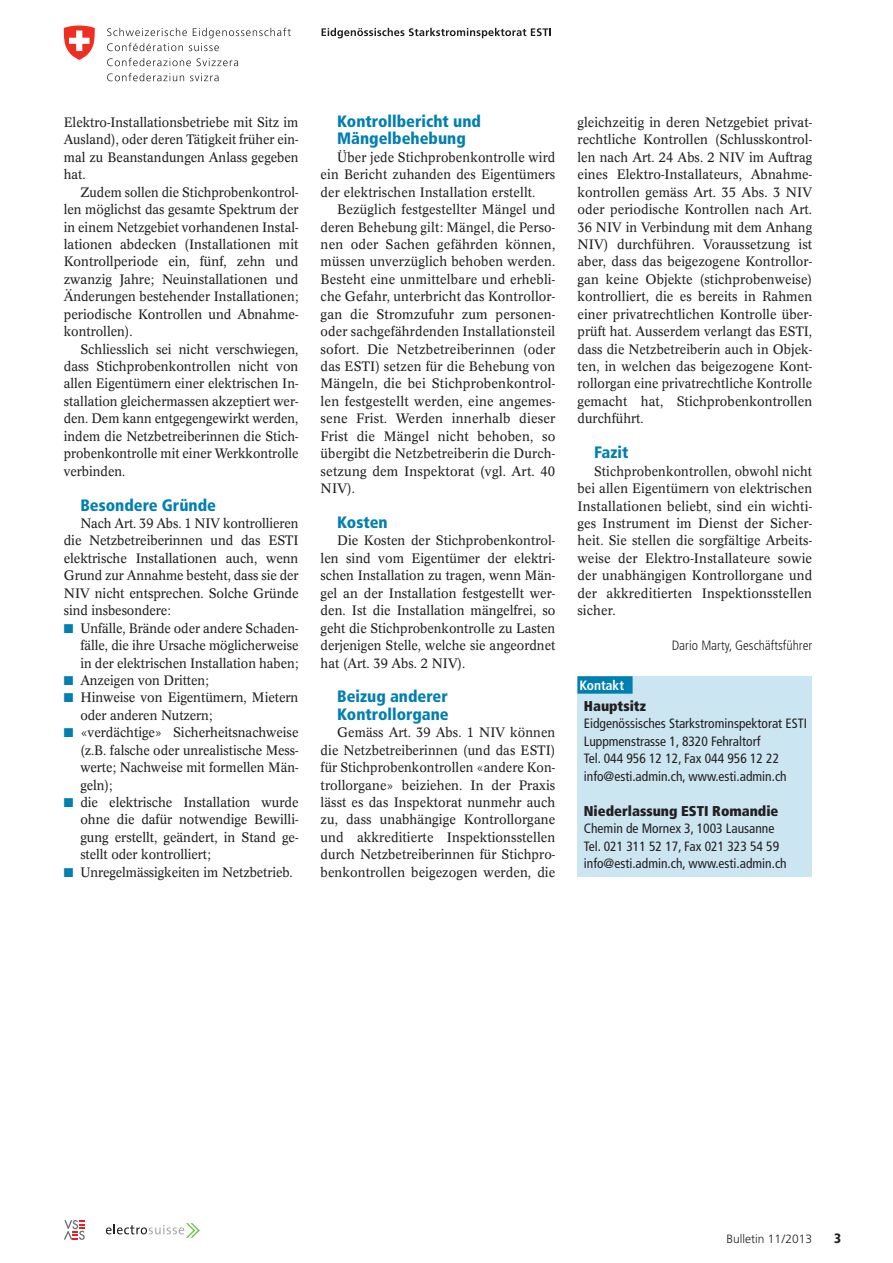
<style>
.page{position:relative;width:893px;height:1263px;background:#fff}
.page>*{position:absolute;margin:0;border:0;box-sizing:border-box;transform-origin:0 0}
.t1{font:900 condensed 16.5px/17.4px "Frutiger LT Std";color:#007fb1}
.t2{font:900 condensed 14.25px "Frutiger LT Std";color:#231f20}
.t3{font:13.5px/17.4px "Concorde BQ";color:#231f20;text-align:justify;scale:.96 1}
.t4{font:13.5px/17.4px "Concorde BQ";color:#231f20;text-align:justify;scale:.95 1}
.t5{font:13.5px/17.4px "Concorde BQ";color:#231f20;text-align:justify;scale:.94 1}
.t6{font:condensed 13.5px/17.4px "Frutiger LT Std";color:#231f20}
.t7{font:300 condensed 13.5px "Frutiger LT Std";color:#231f20}
.t8{font:700 condensed 13.5px "Frutiger LT Std";color:#fff}
.t9{font:900 condensed 13.5px "Frutiger LT Std";color:#231f20}
.t10{font:300 12px "Frutiger LT Std";color:#231f20}
.s1{color:#007fb1}
</style>
<div class="page">
<svg style="left:106px;top:1223px;width:94px;height:15px"></svg>
<svg style="left:64px;top:1220px;width:21px;height:20px"></svg>
<svg style="left:107px;top:28px;width:184px;height:23px"></svg>
<svg style="left:107px;top:58px;width:84px;height:8px"></svg>
<svg style="left:197px;top:58px;width:41px;height:8px"></svg>
<svg style="left:107px;top:73px;width:77px;height:8px"></svg>
<svg style="left:190px;top:73px;width:29px;height:8px"></svg>
<svg style="left:64px;top:26px;width:31px;height:34px"></svg>
<svg style="left:322px;top:28px;width:229px;height:10px"></svg>
<div style="left:577px;top:676px;width:235px;height:201px;background:#cbe5f1"></div>
<div style="left:577px;top:676px;width:56px;height:18px;background:#007fb1"></div>
<p class="t4" style="left:64px;top:114px;width:249px">Elektro-Installationsbetriebe mit Sitz im Ausland), oder deren Tätigkeit früher ein&shy;mal zu Beanstandungen Anlass gegeben hat.</p>
<p class="t5" style="left:64px;top:183px;width:251px;text-indent:17px">Zudem sollen die Stichprobenkontrol&shy;len möglichst das gesamte Spektrum der in einem Netzgebiet vorhandenen Instal&shy;lationen abdecken (Installationen mit Kontrollperiode ein, fünf, zehn und zwanzig Jahre; Neuinstallationen und Änderungen bestehender Installationen; periodische Kontrollen und Abnahme&shy;kontrollen).</p>
<p class="t3" style="left:64px;top:340px;width:246px;text-indent:17px">Schliesslich sei nicht verschwiegen, dass Stichprobenkontrollen nicht von allen Eigentümern einer elektrischen In&shy;stallation gleichermassen akzeptiert wer&shy;den. Dem kann entgegengewirkt werden, indem die Netzbetreiberinnen die Stich&shy;probenkontrolle mit einer Werkkontrolle verbinden.</p>
<p class="t1" style="left:80px;top:496px;width:137px">Besondere Gründe</p>
<p class="t4" style="left:64px;top:515px;width:249px;text-indent:17px">Nach Art. 39 Abs. 1 NIV kontrollieren die Netzbetreiberinnen und das ESTI elektrische Installationen auch, wenn Grund zur Annahme besteht, dass sie der NIV nicht entsprechen. Solche Gründe sind insbesondere:</p>
<p class="t4" style="left:80px;top:619px;width:231px;text-indent:-17px"><span class="s1">■</span> Unfälle, Brände oder andere Schaden&shy;fälle, die ihre Ursache möglicherweise in der elektrischen Installation haben;</p>
<p class="t4" style="left:64px;top:672px;width:154px"><span class="s1">■</span> Anzeigen von Dritten;</p>
<p class="t3" style="left:80px;top:689px;width:229px;text-indent:-17px"><span class="s1">■</span> Hinweise von Eigentümern, Mietern oder anderen Nutzern;</p>
<p class="t3" style="left:80px;top:724px;width:229px;text-indent:-17px"><span class="s1">■</span> «verdächtige» Sicherheitsnachweise (z.B. falsche oder unrealistische Mess&shy;werte; Nachweise mit formellen Män&shy;geln);</p>
<p class="t3" style="left:80px;top:794px;width:229px;text-indent:-17px"><span class="s1">■</span> die elektrische Installation wurde ohne die dafür notwendige Bewilli&shy;gung erstellt, geändert, in Stand ge&shy;stellt oder kontrolliert;</p>
<p class="t4" style="left:64px;top:863px;width:243px"><span class="s1">■</span> Unregelmässigkeiten im Netzbetrieb.</p>
<p class="t1" style="left:337px;top:112px;width:145px">Kontrollbericht und<br>Mängelbehebung</p>
<p class="t4" style="left:321px;top:148px;width:249px;text-indent:17px">Über jede Stichprobenkontrolle wird ein Bericht zuhanden des Eigentümers der elektrischen Installation erstellt.</p>
<p class="t3" style="left:321px;top:201px;width:246px;text-indent:17px">Bezüglich festgestellter Mängel und deren Behebung gilt: Mängel, die Perso&shy;nen oder Sachen gefährden können, müssen unverzüglich behoben werden.<br>Besteht eine unmittelbare und erhebli&shy;che Gefahr, unterbricht das Kontrollor&shy;gan die Stromzufuhr zum personen&shy;oder sachgefährdenden Installationsteil sofort. Die Netzbetreiberinnen (oder das ESTI) setzen für die Behebung von Mängeln, die bei Stichprobenkontrol&shy;len festgestellt werden, eine angemes&shy;sene Frist. Werden innerhalb dieser Frist die Mängel nicht behoben, so übergibt die Netzbetreiberin die Durch&shy;setzung dem Inspektorat (vgl. Art. 40<br>NIV).</p>
<p class="t1" style="left:337px;top:513px;width:52px">Kosten</p>
<p class="t3" style="left:321px;top:532px;width:246px;text-indent:17px">Die Kosten der Stichprobenkontrol&shy;len sind vom Eigentümer der elektri&shy;schen Installation zu tragen, wenn Män&shy;gel an der Installation festgestellt wer&shy;den. Ist die Installation mängelfrei, so geht die Stichprobenkontrolle zu Lasten derjenigen Stelle, welche sie angeordnet hat (Art. 39 Abs. 2 NIV).</p>
<p class="t1" style="left:337px;top:688px;width:113px">Beizug anderer<br>Kontrollorgane</p>
<p class="t4" style="left:321px;top:724px;width:249px;text-indent:17px">Gemäss Art. 39 Abs. 1 NIV können die Netzbetreiberinnen (und das ESTI) für Stichprobenkontrollen «andere Kon&shy;trollorgane» beiziehen. In der Praxis lässt es das Inspektorat nunmehr auch zu, dass unabhängige Kontrollorgane und akkreditierte Inspektionsstellen durch Netzbetreiberinnen für Stichpro&shy;benkontrollen beigezogen werden, die</p>
<p class="t3" style="left:577px;top:114px;width:246px">gleichzeitig in deren Netzgebiet privat&shy;rechtliche Kontrollen (Schlusskontrol&shy;len nach Art. 24 Abs. 2 NIV im Auftrag eines Elektro-Installateurs, Abnahme&shy;kontrollen gemäss Art. 35 Abs. 3 NIV oder periodische Kontrollen nach Art.<br>36 NIV in Verbindung mit dem Anhang NIV) durchführen. Voraussetzung ist aber, dass das beigezogene Kontrollor&shy;gan keine Objekte (stichprobenweise) kontrolliert, die es bereits in Rahmen einer privatrechtlichen Kontrolle über&shy;prüft hat. Ausserdem verlangt das ESTI, dass die Netzbetreiberin auch in Objek&shy;ten, in welchen das beigezogene Kont&shy;rollorgan eine privatrechtliche Kontrolle gemacht hat, Stichprobenkontrollen durchführt.</p>
<p class="t1" style="left:594px;top:444px;width:36px">Fazit</p>
<p class="t5" style="left:577px;top:462px;width:251px;text-indent:17px">Stichprobenkontrollen, obwohl nicht bei allen Eigentümern von elektrischen Installationen beliebt, sind ein wichti&shy;ges Instrument im Dienst der Sicher&shy;heit. Sie stellen die sorgfältige Arbeits&shy;weise der Elektro-Installateure sowie der unabhängigen Kontrollorgane und der akkreditierten Inspektionsstellen sicher.</p>
<p class="t7" style="left:672px;top:638px;width:142px">Dario Marty, Geschäftsführer</p>
<p class="t8" style="left:580px;top:677px;width:46px">Kontakt</p>
<p class="t2" style="left:584px;top:697px;width:64px">Hauptsitz</p>
<p class="t6" style="left:584px;top:715px;width:225px">Eidgenössisches Starkstrominspektorat ESTI Luppmenstrasse 1, 8320 Fehraltorf<br>Tel. 044 956 12 12, Fax 044 956 12 22 info@esti.admin.ch, www.esti.admin.ch</p>
<p class="t2" style="left:584px;top:802px;width:196px">Niederlassung ESTI Romandie</p>
<p class="t6" style="left:584px;top:820px;width:204px">Chemin de Mornex 3, 1003 Lausanne<br>Tel. 021 311 52 17, Fax 021 323 54 59 info@esti.admin.ch, www.esti.admin.ch</p>
<p class="t10" style="left:726px;top:1232px;width:87px">Bulletin 11/2013</p>
<p class="t9" style="left:834px;top:1230px;width:9px">3</p>
</div>
